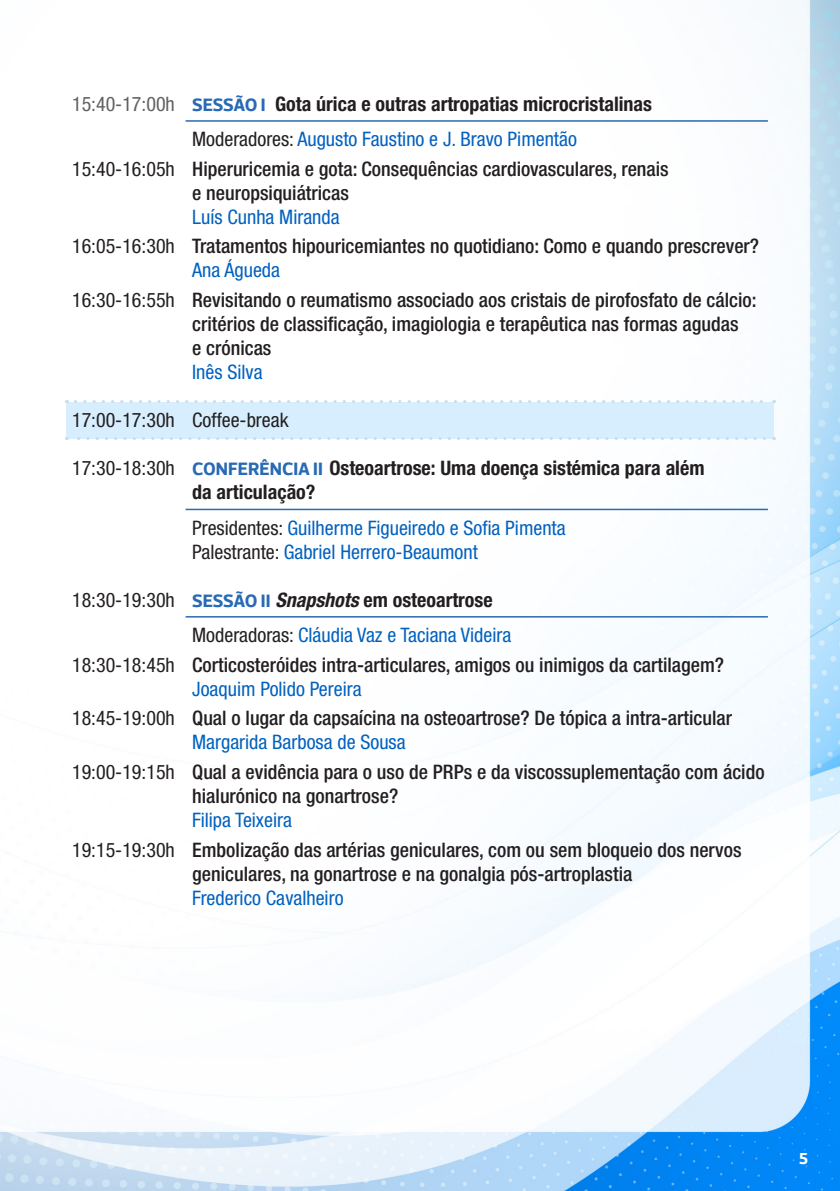
<style>
.page{position:relative;width:840px;height:1191px;background:#fff}
.page>*{position:absolute;margin:0;border:0;box-sizing:border-box;transform-origin:0 0}
.t1{font:500 condensed 20px/24px "Helvetica Neue LT Std";color:#231f20}
.t2{font:condensed 20px "Helvetica Neue LT Std";color:#0061bf}
.t3{font:700 condensed 20px/24px "Helvetica Neue LT Std";color:#231f20}
.t4{font:condensed 20px "Helvetica Neue LT Std";color:#231f20}
.t5{font:700 16px "Acto CTT";color:#fff}
.s1{font-weight:400;color:#616164}
.s2{font-family:"Acto CTT";font-stretch:normal;font-size:18px;color:#286ab4}
.s3{color:#231f20}
.s4{font-weight:400}
.s5{font-style:italic}
</style>
<div class="page">
<img style="left:1px;top:0;width:838px;height:1191px">
<hr style="left:185px;top:120px;width:582px;height:2px;background:#286ab4">
<div style="left:66px;top:401px;width:707px;height:37px;background:#d7eefe"></div>
<svg style="left:66px;top:437px;width:698px;height:3px"></svg>
<svg style="left:75px;top:400px;width:699px;height:3px"></svg>
<hr style="left:185px;top:509px;width:582px;height:1px;background:#286ab4">
<hr style="left:185px;top:616px;width:582px;height:1px;background:#286ab4">
<p class="t3" style="left:72px;top:91px;width:581px"><span class="s1">15:40-17:00h</span> <span class="s2">SESSÃO I</span> Gota úrica e outras artropatias microcristalinas</p>
<p class="t2" style="left:192px;top:127px;width:386px"><span class="s3">Moderadores:</span> Augusto Faustino e J. Bravo Pimentão</p>
<p class="t1" style="left:192px;top:156px;width:478px;text-indent:-120px"><span class="s4">15:40-16:05h</span> Hiperuricemia e gota: Consequências cardiovasculares, renais e neuropsiquiátricas</p>
<p class="t2" style="left:192px;top:205px;width:149px">Luís Cunha Miranda</p>
<p class="t1" style="left:72px;top:234px;width:688px"><span class="s4">16:05-16:30h</span> Tratamentos hipouricemiantes no quotidiano: Como e quando prescrever?</p>
<p class="t2" style="left:192px;top:259px;width:89px">Ana Águeda</p>
<p class="t1" style="left:192px;top:288px;width:565px;text-indent:-120px"><span class="s4">16:30-16:55h</span> Revisitando o reumatismo associado aos cristais de pirofosfato de cálcio: critérios de classificação, imagiologia e terapêutica nas formas agudas</p>
<p class="t1" style="left:192px;top:336px;width:81px">e crónicas</p>
<p class="t2" style="left:192px;top:360px;width:72px">Inês Silva</p>
<p class="t4" style="left:72px;top:408px;width:218px">17:00-17:30h Coffee-break</p>
<p class="t3" style="left:192px;top:456px;width:513px;text-indent:-120px"><span class="s4">17:30-18:30h</span> <span class="s2">CONFERÊNCIA II</span> Osteoartrose: Uma doença sistémica para além da articulação?</p>
<p class="t2" style="left:192px;top:516px;width:375px"><span class="s3">Presidentes:</span> Guilherme Figueiredo e Sofia Pimenta</p>
<p class="t2" style="left:192px;top:540px;width:287px"><span class="s3">Palestrante:</span> Gabriel Herrero-Beaumont</p>
<p class="t3" style="left:72px;top:587px;width:422px"><span class="s4">18:30-19:30h</span> <span class="s2">SESSÃO II</span> <span class="s5">Snapshots</span> em osteoartrose</p>
<p class="t2" style="left:192px;top:623px;width:320px"><span class="s3">Moderadoras:</span> Cláudia Vaz e Taciana Videira</p>
<p class="t1" style="left:72px;top:652px;width:653px"><span class="s4">18:30-18:45h</span> Corticosteróides intra-articulares, amigos ou inimigos da cartilagem?</p>
<p class="t2" style="left:192px;top:677px;width:171px">Joaquim Polido Pereira</p>
<p class="t1" style="left:72px;top:706px;width:661px"><span class="s4">18:45-19:00h</span> Qual o lugar da capsaícina na osteoartrose? De tópica a intra-articular</p>
<p class="t2" style="left:192px;top:730px;width:215px">Margarida Barbosa de Sousa</p>
<p class="t1" style="left:192px;top:759px;width:573px;text-indent:-120px"><span class="s4">19:00-19:15h</span> Qual a evidência para o uso de PRPs e da viscossuplementação com ácido hialurónico na gonartrose?</p>
<p class="t2" style="left:192px;top:808px;width:101px">Filipa Teixeira</p>
<p class="t1" style="left:72px;top:837px;width:670px;text-align:center"><span class="s4">19:15-19:30h</span> Embolização das artérias geniculares, com ou sem bloqueio dos nervos geniculares, na gonartrose e na gonalgia pós-artroplastia</p>
<p class="t2" style="left:192px;top:886px;width:153px">Frederico Cavalheiro</p>
<p class="t5" style="left:798px;top:1149px;width:10px">5</p>
</div>
